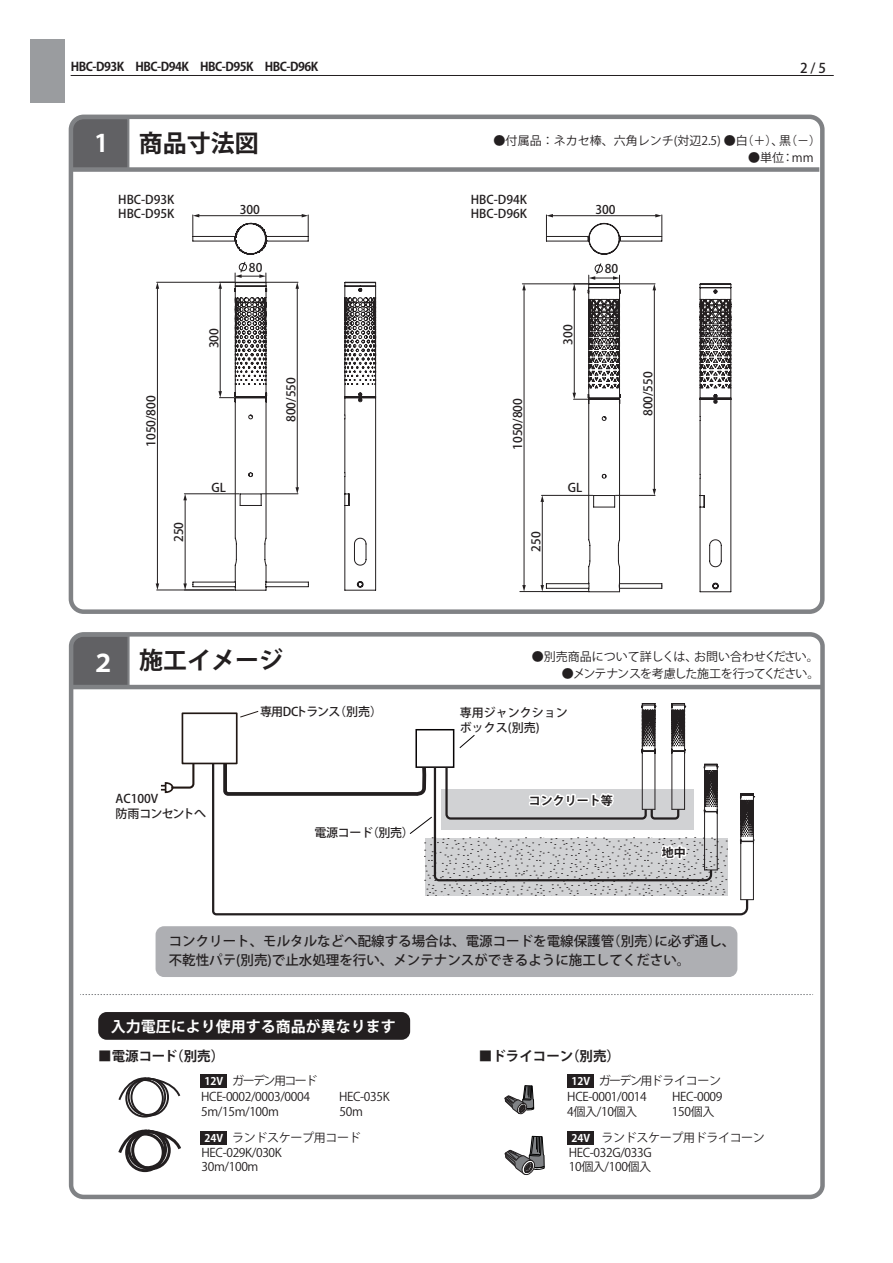
<style>
.page{position:relative;width:893px;height:1263px;background:#fff}
.page>*{position:absolute;margin:0;border:0;box-sizing:border-box;transform-origin:0 0}
.t1{font:700 24px "Koz Go Pro";color:#231f20}
.t2{font:700 24px "Koz Go Pro";color:#fff}
.t3{font:700 15px "Koz Go Pro";color:#fff}
.t4{font:500 13.5px/19.5px "Koz Go Pro";color:#231f20}
.t5{font:700 13.5px "Koz Go Pro";color:#231f20}
.t6{font:12px/14.4px "Koz Go Pro";letter-spacing:-.03em;color:#231f20}
.t7{font:500 12px/14.4px "Koz Go Pro";color:#231f20}
.t8{font:12px "Koz Go Pro";color:#231f20}
.t9{font:700 12px "Koz Go Pro";letter-spacing:-.04em;color:#231f20}
.t10{font:12px "Koz Go Pro";letter-spacing:-.08em;color:#231f20}
.t11{font:500 12px "Koz Go Pro";letter-spacing:-.08em;color:#231f20}
.t12{font:12px "Koz Go Pro";letter-spacing:-.13em;color:#231f20}
.t13{font:700 12px "Koz Go Pro";color:#231f20}
.t14{font:700 10.5px "Koz Go Pro";color:#fff}
</style>
<div class="page">
<div style="left:30px;top:39px;width:34px;height:64px;background:#9a9c9f"></div>
<hr style="left:71px;top:75px;width:763px;height:1px;background:#231f20">
<div style="left:74px;top:120px;width:56px;height:47px;background:#616164"></div>
<div style="left:69px;top:115px;width:756px;height:499px;border:4px solid #808285;border-radius:13px"></div>
<div style="left:71px;top:167px;width:748px;height:5px;background:#808285"></div>
<svg style="left:546px;top:214px;width:117px;height:41px"></svg>
<hr style="left:524px;top:289px;width:1px;height:297px;background:#231f20">
<svg style="left:522px;top:285px;width:4px;height:5px"></svg>
<svg style="left:522px;top:585px;width:4px;height:6px"></svg>
<hr style="left:520px;top:591px;width:69px;height:1px;background:#231f20">
<hr style="left:522px;top:284px;width:66px;height:1px;background:#231f20">
<svg style="left:540px;top:263px;width:122px;height:329px"></svg>
<svg style="left:699px;top:283px;width:32px;height:309px"></svg>
<svg style="left:192px;top:214px;width:117px;height:41px"></svg>
<hr style="left:157px;top:288px;width:1px;height:297px;background:#231f20">
<svg style="left:156px;top:583px;width:3px;height:7px"></svg>
<svg style="left:156px;top:282px;width:3px;height:7px"></svg>
<hr style="left:157px;top:282px;width:78px;height:1px;background:#231f20">
<hr style="left:157px;top:590px;width:77px;height:1px;background:#231f20">
<svg style="left:183px;top:261px;width:126px;height:330px"></svg>
<svg style="left:344px;top:282px;width:32px;height:309px"></svg>
<svg style="left:74px;top:637px;width:57px;height:48px;background:#666669"></svg>
<div style="left:69px;top:632px;width:756px;height:567px;border:4px solid #808285;border-radius:12px"></div>
<hr style="left:73px;top:685px;width:748px;height:4px;background:#808285">
<svg style="left:80px;top:994px;width:733px;height:1px"></svg>
<div style="left:415px;top:729px;width:39px;height:39px;border:2px solid #060304"></div>
<svg style="left:459px;top:735px;width:16px;height:13px"></svg>
<svg style="left:211px;top:764px;width:538px;height:152px"></svg>
<svg style="left:161px;top:762px;width:34px;height:32px"></svg>
<div style="left:182px;top:712px;width:56px;height:52px;border:2px solid #211814"></div>
<svg style="left:240px;top:711px;width:19px;height:7px"></svg>
<div style="left:98px;top:1012px;width:312px;height:28px;background:#231f20;border-radius:9px"></div>
<svg style="left:504px;top:1085px;width:30px;height:30px"></svg>
<svg style="left:505px;top:1136px;width:40px;height:39px"></svg>
<div style="left:201px;top:1074px;width:26px;height:13px;background:#231f20"></div>
<div style="left:201px;top:1131px;width:26px;height:13px;background:#231f20"></div>
<div style="left:568px;top:1074px;width:26px;height:13px;background:#231f20"></div>
<div style="left:568px;top:1131px;width:26px;height:13px;background:#231f20"></div>
<div style="left:128px;top:1077px;width:38px;height:39px;border:2px solid #231f20;border-radius:50%"></div>
<div style="left:125px;top:1079px;width:39px;height:38px;border:2px solid #231f20;border-radius:50%"></div>
<div style="left:130px;top:1078px;width:39px;height:38px;border:2px solid #231f20;border-radius:50%"></div>
<svg style="left:118px;top:1077px;width:63px;height:25px"></svg>
<div style="left:127px;top:1130px;width:40px;height:39px;border:3px solid #231f20;border-radius:50%"></div>
<div style="left:125px;top:1132px;width:40px;height:40px;border:3px solid #231f20;border-radius:50%"></div>
<div style="left:131px;top:1130px;width:40px;height:40px;border:3px solid #231f20;border-radius:50%"></div>
<svg style="left:118px;top:1129px;width:63px;height:27px"></svg>
<hr style="left:642px;top:753px;width:1px;height:56px;background:#231f20">
<hr style="left:655px;top:753px;width:1px;height:56px;background:#231f20">
<svg style="left:642px;top:703px;width:14px;height:51px"></svg>
<hr style="left:672px;top:753px;width:1px;height:56px;background:#231f20">
<hr style="left:684px;top:753px;width:1px;height:56px;background:#231f20">
<svg style="left:671px;top:703px;width:15px;height:51px"></svg>
<svg style="left:741px;top:899px;width:12px;height:1px"></svg>
<hr style="left:740px;top:843px;width:1px;height:57px;background:#231f20">
<hr style="left:753px;top:843px;width:1px;height:57px;background:#231f20">
<svg style="left:740px;top:794px;width:15px;height:50px"></svg>
<svg style="left:221px;top:760px;width:497px;height:122px"></svg>
<div style="left:156px;top:926px;width:581px;height:51px;background:#aeafb3;border-radius:9px"></div>
<p class="t9" style="left:71px;top:59px;width:261px">HBC-D93K　HBC-D94K　HBC-D95K　HBC-D96K　</p>
<h1 class="t2" style="left:95px;top:128px;width:15px">1</h1>
<h1 class="t1" style="left:139px;top:127px;width:121px">商品寸法図</h1>
<p class="t4" style="left:800px;top:59px;width:28px">2 / 5</p>
<p class="t8" style="left:494px;top:132px;width:329px">●付属品：ネカセ棒、六角レンチ(対辺2.5) ●白（＋）、黒（－）</p>
<p class="t6" style="left:748px;top:151px;width:67px">●単位：mm</p>
<p class="t7" style="left:118px;top:193px;width:58px">HBC-D93K<br>HBC-D95K</p>
<p class="t7" style="left:471px;top:193px;width:58px">HBC-D94K<br>HBC-D96K</p>
<p class="t7" style="left:240px;top:203px;width:22px">300</p>
<p class="t7" style="left:249px;top:261px;width:15px">80</p>
<p class="t7" style="left:595px;top:203px;width:22px">300</p>
<p class="t7" style="left:605px;top:262px;width:15px">80</p>
<p class="t7" style="left:145px;top:447px;width:53px;rotate:-90deg">1050/800</p>
<p class="t7" style="left:172px;top:542px;width:22px;rotate:-90deg">250</p>
<p class="t7" style="left:207px;top:348px;width:22px;rotate:-90deg">300</p>
<p class="t7" style="left:284px;top:422px;width:46px;rotate:-90deg">800/550</p>
<p class="t7" style="left:511px;top:450px;width:53px;rotate:-90deg">1050/800</p>
<p class="t7" style="left:561px;top:345px;width:22px;rotate:-90deg">300</p>
<p class="t7" style="left:212px;top:480px;width:16px">GL</p>
<p class="t7" style="left:568px;top:480px;width:16px">GL</p>
<p class="t7" style="left:529px;top:552px;width:22px;rotate:-90deg">250</p>
<p class="t7" style="left:641px;top:416px;width:46px;rotate:-90deg">800/550</p>
<h1 class="t2" style="left:91px;top:648px;width:26px">２</h1>
<h1 class="t1" style="left:139px;top:645px;width:145px">施工イメージ</h1>
<p class="t11" style="left:260px;top:703px;width:123px">専用DCトランス（別売）</p>
<p class="t8" style="left:532px;top:649px;width:289px">●別売商品について詳しくは、お問い合わせください。</p>
<p class="t10" style="left:562px;top:665px;width:259px">●メンテナンスを考慮した施工を行ってください。</p>
<p class="t7" style="left:460px;top:706px;width:109px;line-height:15px">専用ジャンクションボックス(別売)</p>
<p class="t7" style="left:115px;top:792px;width:92px">AC100V<br>防雨コンセントへ</p>
<p class="t7" style="left:314px;top:826px;width:101px">電源コード（別売）</p>
<p class="t13" style="left:529px;top:793px;width:85px">コンクリート等</p>
<p class="t9" style="left:662px;top:845px;width:25px">地中</p>
<p class="t4" style="left:169px;top:932px;width:568px">コンクリート、モルタルなどへ配線する場合は、電源コードを電線保護管（別売）に必ず通し、不乾性パテ(別売)で止水処理を行い、メンテナンスができるように施工してください。</p>
<p class="t3" style="left:111px;top:1017px;width:286px">入力電圧により使用する商品が異なります</p>
<p class="t5" style="left:98px;top:1048px;width:128px">■電源コード（別売）</p>
<p class="t5" style="left:479px;top:1048px;width:143px">■ドライコーン（別売）</p>
<p class="t6" style="left:201px;top:1090px;width:110px">HCE-0002/0003/0004</p>
<p class="t6" style="left:339px;top:1090px;width:52px">HEC-035K</p>
<p class="t6" style="left:201px;top:1104px;width:79px">5m/15m/100m</p>
<p class="t6" style="left:311px;top:1104px;width:53px">　 　50m</p>
<p class="t12" style="left:232px;top:1073px;width:87px">ガーデン用コード</p>
<p class="t10" style="left:599px;top:1073px;width:124px">ガーデン用ドライコーン</p>
<p class="t14" style="left:204px;top:1074px;width:20px">12V</p>
<p class="t14" style="left:571px;top:1074px;width:20px">12V</p>
<p class="t6" style="left:567px;top:1090px;width:157px">HCE-0001/0014　 　HEC-0009<br>4個入/10個入　　　150個入</p>
<p class="t6" style="left:569px;top:1146px;width:84px">HEC-032G/033G<br>10個入/100個入</p>
<p class="t6" style="left:232px;top:1131px;width:130px">ランドスケープ用コード</p>
<p class="t6" style="left:601px;top:1131px;width:165px">ランドスケープ用ドライコーン</p>
<p class="t14" style="left:204px;top:1131px;width:20px">24V</p>
<p class="t14" style="left:571px;top:1131px;width:20px">24V</p>
<p class="t6" style="left:202px;top:1146px;width:82px">HEC-029K/030K<br>30m/100m</p>
</div>
